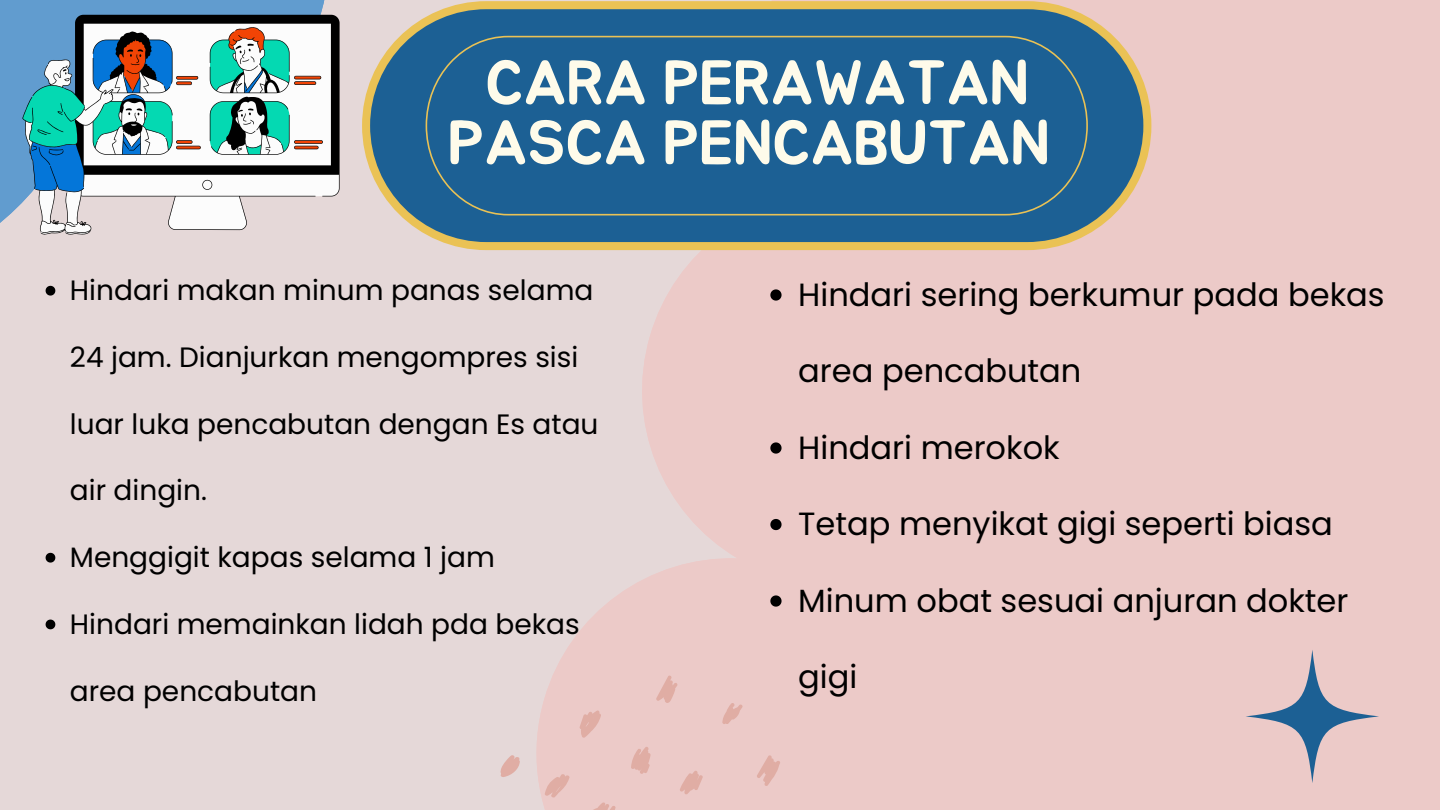
<style>
.page{position:relative;width:1440px;height:810px;background:#e5d8d8}
.page>*{position:absolute;margin:0;border:0;box-sizing:border-box;transform-origin:0 0}
.t1{font:62px/60px "Jua";color:#fefbea;text-align:center}
.t2{font:32.1px "Poppins";color:#000}
.t3{font:28px "Poppins";color:#000}
</style>
<div class="page">
<div style="left:554px;top:0;width:886px;height:810px;background:#eccac8"></div>
<div style="left:362px;top:1px;width:789px;height:249px;background:#eac255;border-radius:124px"></div>
<div style="left:370px;top:9px;width:773px;height:233px;background:#1c6094;border-radius:116px"></div>
<svg style="left:607px;top:36px;width:481px;height:179px"></svg>
<svg style="left:770px;top:289px;width:12px;height:12px"></svg>
<svg style="left:770px;top:442px;width:12px;height:12px"></svg>
<svg style="left:770px;top:519px;width:12px;height:11px"></svg>
<svg style="left:770px;top:595px;width:12px;height:12px"></svg>
<svg style="left:1246px;top:650px;width:133px;height:133px"></svg>
<svg style="left:0;top:0;width:607px;height:378px"></svg>
<svg style="left:500px;top:674px;width:305px;height:136px"></svg>
<svg style="left:22px;top:15px;width:318px;height:221px;background:#9ab7bb"></svg>
<svg style="left:46px;top:286px;width:9px;height:10px"></svg>
<svg style="left:46px;top:553px;width:9px;height:10px"></svg>
<svg style="left:46px;top:620px;width:9px;height:9px"></svg>
<h1 class="t1" style="left:448px;top:55px;width:603px">CARA PERAWATAN<br>PASCA PENCABUTAN</h1>
<p class="t3" style="left:70px;top:271px;width:525px">Hindari makan minum panas selama</p>
<p class="t3" style="left:70px;top:337px;width:510px">24 jam. Dianjurkan mengompres sisi</p>
<p class="t3" style="left:70px;top:404px;width:530px">luar luka pencabutan dengan Es atau</p>
<p class="t3" style="left:70px;top:471px;width:139px">air dingin.</p>
<p class="t3" style="left:70px;top:538px;width:427px">Menggigit kapas selama 1 jam</p>
<p class="t3" style="left:70px;top:604px;width:511px">Hindari memainkan lidah pda bekas</p>
<p class="t3" style="left:70px;top:671px;width:249px">area pencabutan</p>
<p class="t2" style="left:798px;top:272px;width:588px">Hindari sering berkumur pada bekas</p>
<p class="t2" style="left:798px;top:349px;width:285px">area pencabutan</p>
<p class="t2" style="left:798px;top:425px;width:263px">Hindari merokok</p>
<p class="t2" style="left:798px;top:502px;width:536px">Tetap menyikat gigi seperti biasa</p>
<p class="t2" style="left:798px;top:578px;width:552px">Minum obat sesuai anjuran dokter</p>
<p class="t2" style="left:798px;top:655px;width:61px">gigi</p>
</div>
